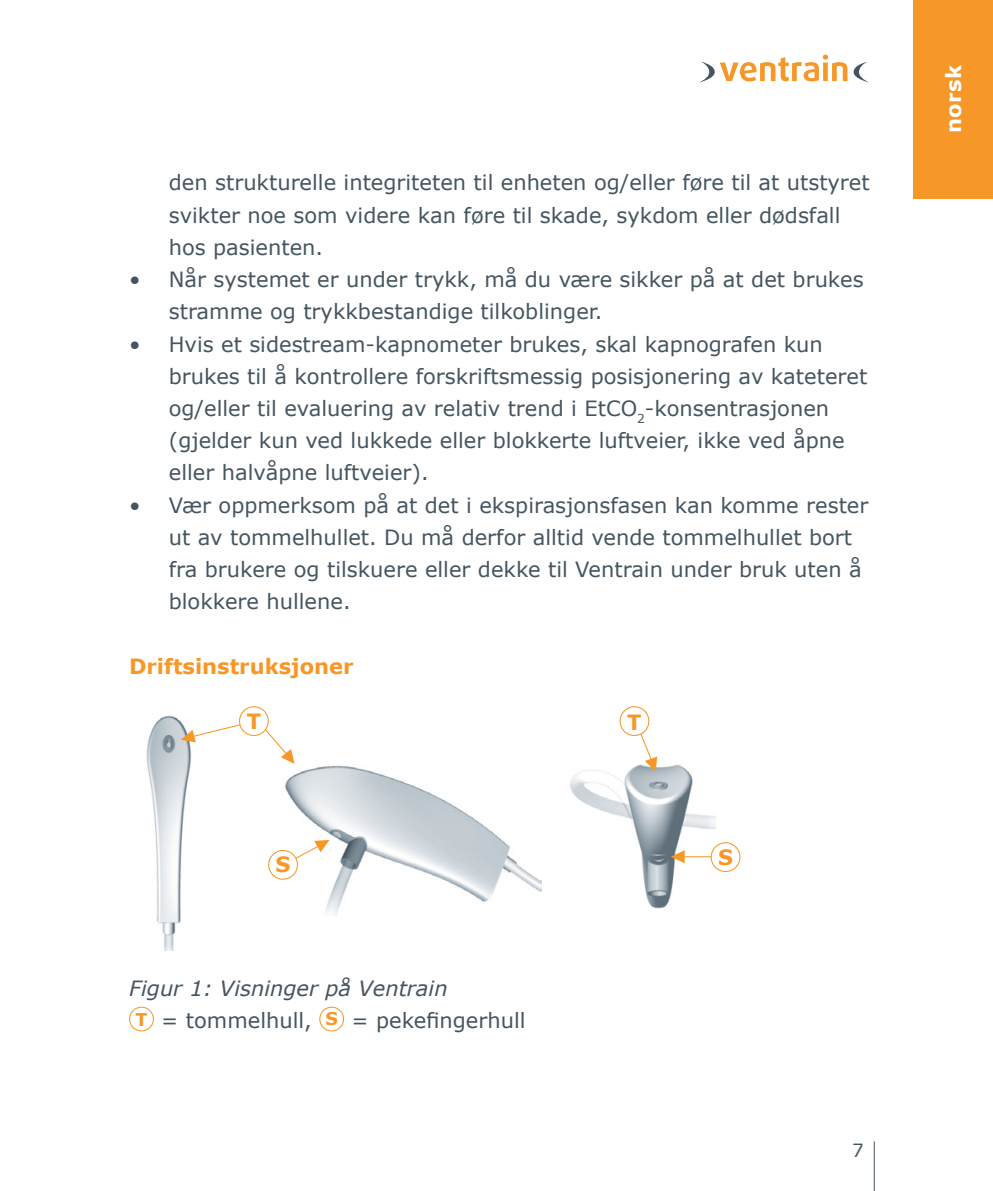
<style>
.page{position:relative;width:993px;height:1191px;background:#fff}
.page>*{position:absolute;margin:0;border:0;box-sizing:border-box;transform-origin:0 0}
.alinea_tab_4mm{font:21px/32.2px "Verdana";color:#45555f}
.Platte_tekst_grijs{font:21px "Verdana";color:#45555f}
.Bijschrift{font:italic 21px "Verdana";color:#45555f}
.Tussenkopje{font:700 21px "Verdana";color:#f79727}
.t1{font:700 21px "Verdana";letter-spacing:.02em;color:#fff}
.t2{font:18.2px "Verdana";color:#45555f}
.t3{font:700 17.5px "Verdana";color:#f79727}
</style>
<div class="page">
<div style="left:913px;top:0;width:79px;height:198px;background:#f79727"></div>
<hr style="left:873px;top:1141px;width:1px;height:50px;background:#45555f">
<svg style="left:699px;top:55px;width:148px;height:28px"></svg>
<svg style="left:853px;top:62px;width:15px;height:21px"></svg>
<div style="left:129px;top:1006px;width:25px;height:25px;border:1px solid #f79727;border-radius:50%"></div>
<div style="left:319px;top:1006px;width:25px;height:25px;border:1px solid #f79727;border-radius:50%"></div>
<img style="left:146px;top:715px;width:50px;height:235px">
<img style="left:274px;top:763px;width:267px;height:152px">
<img style="left:570px;top:756px;width:145px;height:153px">
<svg style="left:670px;top:850px;width:14px;height:13px"></svg>
<div style="left:239px;top:706px;width:30px;height:30px;border:1px solid #f79727;border-radius:50%"></div>
<div style="left:268px;top:850px;width:29px;height:29px;background:#fff;border-radius:50%"></div>
<div style="left:268px;top:850px;width:30px;height:29px;border:1px solid #f79727;border-radius:50%"></div>
<hr style="left:681px;top:856px;width:35px;height:1px;background:#f79727">
<div style="left:711px;top:842px;width:28px;height:29px;background:#fff;border-radius:50%"></div>
<div style="left:710px;top:842px;width:30px;height:30px;border:1px solid #f79727;border-radius:50%"></div>
<div style="left:619px;top:706px;width:30px;height:30px;border:1px solid #f79727;border-radius:50%"></div>
<svg style="left:634px;top:719px;width:23px;height:52px"></svg>
<svg style="left:289px;top:840px;width:40px;height:22px"></svg>
<svg style="left:262px;top:726px;width:32px;height:38px"></svg>
<svg style="left:181px;top:723px;width:63px;height:19px"></svg>
<p class="alinea_tab_4mm" style="left:169px;top:166px;width:702px">den strukturelle integriteten til enheten og/eller føre til at utstyret svikter noe som videre kan føre til skade, sykdom eller dødsfall hos pasienten.</p>
<p class="alinea_tab_4mm" style="left:169px;top:263px;width:696px;text-indent:-40px">• Når systemet er under trykk, må du være sikker på at det brukes stramme og trykkbestandige tilkoblinger.</p>
<p class="alinea_tab_4mm" style="left:169px;top:327px;width:699px;text-indent:-40px">• Hvis et sidestream-kapnometer brukes, skal kapnografen kun brukes til å kontrollere forskriftsmessig posisjonering av kateteret og/eller til evaluering av relativ trend i EtCO<sub>2</sub>-konsentrasjonen (gjelder kun ved lukkede eller blokkerte luftveier, ikke ved åpne eller halvåpne luftveier).</p>
<p class="alinea_tab_4mm" style="left:169px;top:488px;width:701px;text-indent:-40px">• Vær oppmerksom på at det i ekspirasjonsfasen kan komme rester ut av tommelhullet. Du må derfor alltid vende tommelhullet bort fra brukere og tilskuere eller dekke til Ventrain under bruk uten å blokkere hullene.</p>
<p class="Tussenkopje" style="left:129px;top:651px;width:226px">Driftsinstruksjoner</p>
<p class="Tussenkopje" style="left:247px;top:707px;width:16px">T</p>
<p class="Tussenkopje" style="left:627px;top:707px;width:16px">T</p>
<p class="Tussenkopje" style="left:275px;top:850px;width:16px">S</p>
<p class="Tussenkopje" style="left:717px;top:842px;width:16px">S</p>
<p class="Bijschrift" style="left:129px;top:973px;width:320px">Figur 1: Visninger på Ventrain</p>
<p class="t3" style="left:135px;top:1007px;width:13px">T</p>
<p class="Platte_tekst_grijs" style="left:161px;top:1006px;width:152px">= tommelhull,</p>
<p class="t3" style="left:325px;top:1006px;width:14px">S</p>
<p class="Platte_tekst_grijs" style="left:351px;top:1006px;width:175px">= pekefingerhull</p>
<p class="t2" style="left:852px;top:1137px;width:13px">7</p>
<p class="t1" style="left:938px;top:133px;width:70px;rotate:-90deg">norsk</p>
</div>
